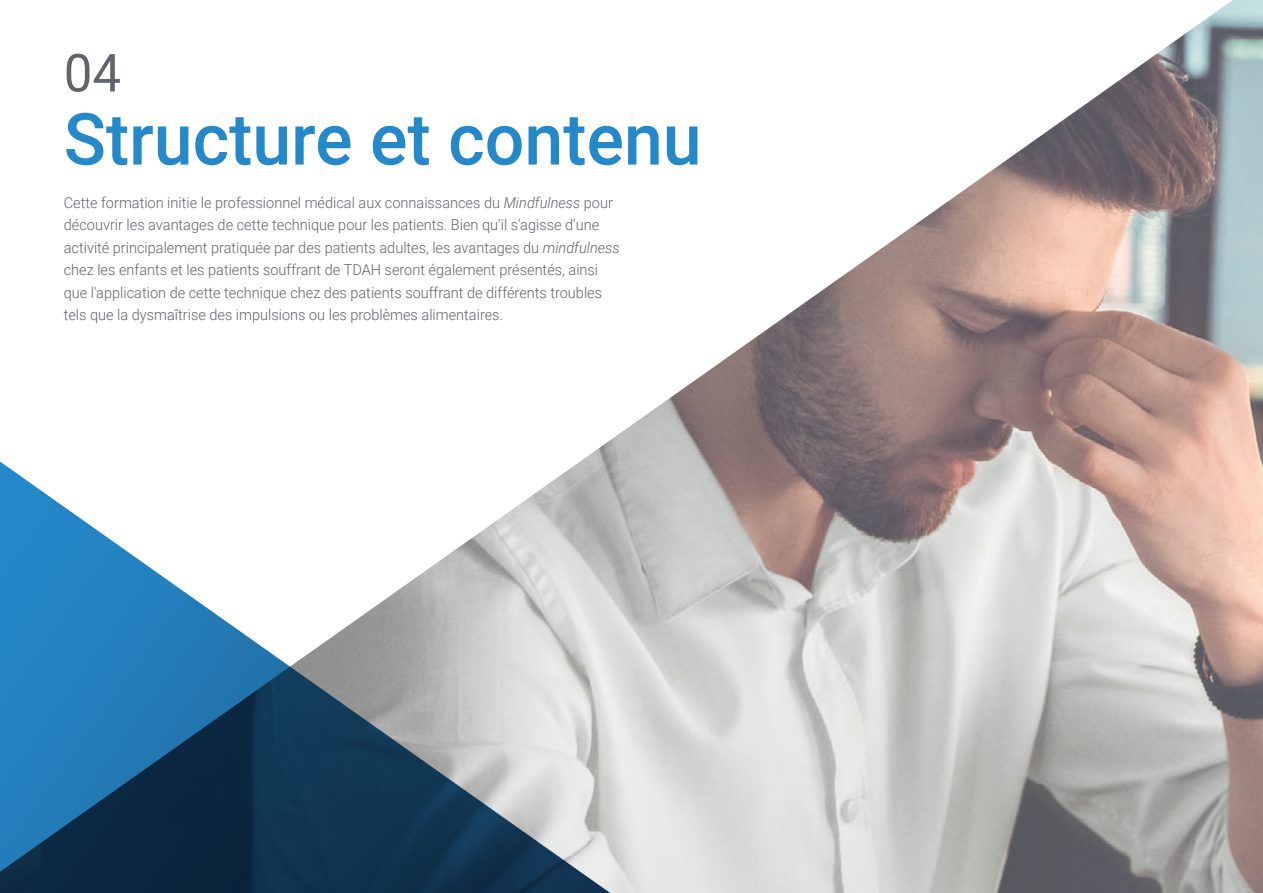
<style>
.page{position:relative;width:1263px;height:893px;background:#fff}
.page>*{position:absolute;margin:0;border:0;box-sizing:border-box;transform-origin:0 0}
.t1{font:500 72px "Roboto";color:#2488c9}
.t2{font:52.5px "Roboto";color:#61646a}
.t3{font:300 15px/22.5px "Roboto";color:#61646a}
.s1{font-style:italic}
</style>
<div class="page">
<img style="left:602px;top:0;width:661px;height:893px">
<svg style="left:0;top:446px;width:640px;height:447px"></svg>
<h2 class="t2" style="left:64px;top:36px;width:59px">04</h2>
<h1 class="t1" style="left:64px;top:89px;width:639px">Structure et contenu</h1>
<p class="t3" style="left:64px;top:191px;width:557px">Cette formation initie le professionnel médical aux connaissances du <span class="s1">Mindfulness</span> pour découvrir les avantages de cette technique pour les patients. Bien qu'il s'agisse d'une activité principalement pratiquée par des patients adultes, les avantages du <span class="s1">mindfulness </span>chez les enfants et les patients souffrant de TDAH seront également présentés, ainsi que l'application de cette technique chez des patients souffrant de différents troubles tels que la dysmaîtrise des impulsions ou les problèmes alimentaires.</p>
</div>
